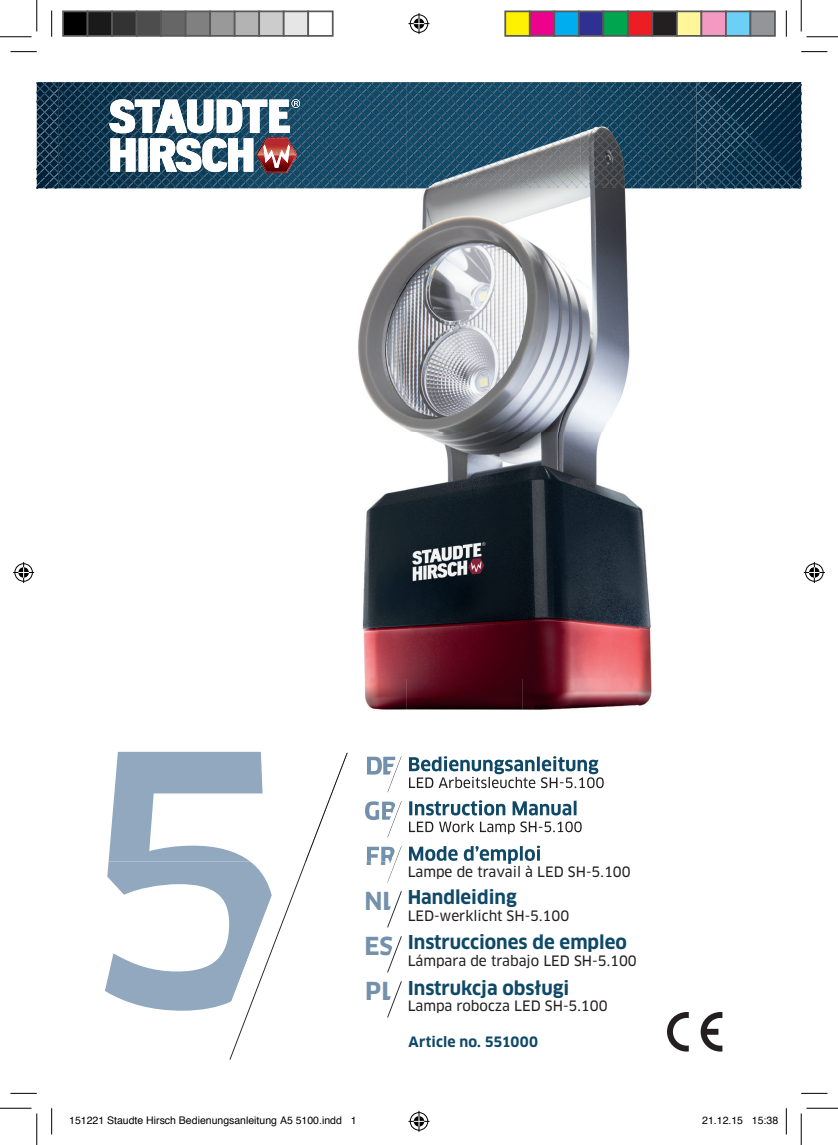
<style>
.page{position:relative;width:838px;height:1145px;background:#fff}
.page>*{position:absolute;margin:0;border:0;box-sizing:border-box;transform-origin:0 0}
.t1{font:700 24.32px/45px "Clan OT";color:#7491ab;text-align:justify}
.t2{font:700 18.72px "Clan OT";color:#0f4968}
.t3{font:14px "Clan OT News";color:#231f20}
.t4{font:700 14px "Clan OT";letter-spacing:.005em;color:#0f4968}
.t5{font:10.5px "Helvetica";color:#000}
</style>
<div class="page">
<svg style="left:105px;top:862px;width:201px;height:198px"></svg>
<svg style="left:387px;top:862px;width:9px;height:20px"></svg>
<svg style="left:387px;top:891px;width:15px;height:37px"></svg>
<svg style="left:387px;top:936px;width:15px;height:37px"></svg>
<svg style="left:387px;top:981px;width:15px;height:37px"></svg>
<svg style="left:667px;top:1012px;width:21px;height:40px"></svg>
<svg style="left:700px;top:1012px;width:22px;height:40px"></svg>
<img style="left:108px;top:189px;width:544px;height:673px">
<svg style="left:37px;top:82px;width:764px;height:107px;background:#30566c"></svg>
<img style="left:256px;top:137px;width:41px;height:36px">
<img style="left:109px;top:99px;width:191px;height:34px">
<img style="left:305px;top:753px;width:42px;height:109px">
<img style="left:109px;top:752px;width:153px;height:110px">
<img style="left:409px;top:756px;width:189px;height:18px">
<img style="left:409px;top:777px;width:127px;height:11px">
<img style="left:541px;top:777px;width:62px;height:11px">
<img style="left:409px;top:800px;width:167px;height:16px">
<img style="left:409px;top:821px;width:172px;height:13px">
<img style="left:409px;top:846px;width:131px;height:16px">
<img style="left:367px;top:846px;width:34px;height:16px">
<img style="left:367px;top:847px;width:29px;height:15px">
<img style="left:387px;top:756px;width:14px;height:36px">
<img style="left:367px;top:757px;width:28px;height:18px">
<img style="left:387px;top:801px;width:14px;height:36px">
<img style="left:365px;top:801px;width:31px;height:19px">
<svg style="left:10px;top:51px;width:27px;height:1px"></svg>
<svg style="left:801px;top:51px;width:26px;height:1px"></svg>
<svg style="left:10px;top:1093px;width:27px;height:1px"></svg>
<svg style="left:801px;top:1093px;width:26px;height:1px"></svg>
<svg style="left:51px;top:10px;width:1px;height:27px"></svg>
<svg style="left:51px;top:1108px;width:1px;height:26px"></svg>
<svg style="left:786px;top:10px;width:1px;height:27px"></svg>
<svg style="left:786px;top:1108px;width:1px;height:26px"></svg>
<hr style="left:0;top:36px;width:32px;height:1px;background:#000">
<hr style="left:806px;top:36px;width:31px;height:1px;background:#000">
<hr style="left:0;top:1108px;width:32px;height:1px;background:#000">
<hr style="left:806px;top:1108px;width:31px;height:1px;background:#000">
<hr style="left:36px;top:0;width:1px;height:31px;background:#000">
<hr style="left:36px;top:1113px;width:1px;height:32px;background:#000">
<hr style="left:800px;top:0;width:1px;height:31px;background:#000">
<hr style="left:800px;top:1113px;width:1px;height:32px;background:#000">
<svg style="left:408px;top:13px;width:21px;height:21px"></svg>
<svg style="left:408px;top:1111px;width:21px;height:21px"></svg>
<svg style="left:13px;top:562px;width:21px;height:21px"></svg>
<svg style="left:803px;top:562px;width:21px;height:21px"></svg>
<div style="left:63px;top:11px;width:25px;height:25px;background:#000"></div>
<div style="left:62px;top:10px;width:26px;height:27px;border:2px solid #595959"></div>
<div style="left:88px;top:11px;width:24px;height:25px;background:#1a1a1a"></div>
<div style="left:87px;top:10px;width:26px;height:27px;border:2px solid #595959"></div>
<div style="left:112px;top:11px;width:25px;height:25px;background:#333"></div>
<div style="left:111px;top:10px;width:26px;height:27px;border:2px solid #595959"></div>
<div style="left:137px;top:11px;width:24px;height:25px;background:#4d4d4d"></div>
<div style="left:136px;top:10px;width:26px;height:27px;border:2px solid #595959"></div>
<div style="left:161px;top:11px;width:25px;height:25px;background:#666"></div>
<div style="left:160px;top:10px;width:26px;height:27px;border:2px solid #595959"></div>
<div style="left:186px;top:11px;width:24px;height:25px;background:#808080"></div>
<div style="left:185px;top:10px;width:26px;height:27px;border:2px solid #595959"></div>
<div style="left:210px;top:11px;width:25px;height:25px;background:#999"></div>
<div style="left:209px;top:10px;width:26px;height:27px;border:2px solid #595959"></div>
<div style="left:235px;top:11px;width:24px;height:25px;background:#b3b3b3"></div>
<div style="left:234px;top:10px;width:26px;height:27px;border:2px solid #595959"></div>
<div style="left:259px;top:11px;width:25px;height:25px;background:#ccc"></div>
<div style="left:258px;top:10px;width:26px;height:27px;border:2px solid #595959"></div>
<div style="left:284px;top:11px;width:24px;height:25px;background:#e6e6e6"></div>
<div style="left:283px;top:10px;width:26px;height:27px;border:2px solid #595959"></div>
<div style="left:307px;top:10px;width:26px;height:27px;border:2px solid #595959"></div>
<div style="left:505px;top:11px;width:24px;height:25px;background:#fff101"></div>
<div style="left:504px;top:10px;width:26px;height:27px;border:2px solid #595959"></div>
<div style="left:529px;top:11px;width:25px;height:25px;background:#ed028c"></div>
<div style="left:529px;top:10px;width:26px;height:27px;border:2px solid #595959"></div>
<div style="left:554px;top:11px;width:24px;height:25px;background:#00aeef"></div>
<div style="left:553px;top:10px;width:26px;height:27px;border:2px solid #595959"></div>
<div style="left:578px;top:11px;width:25px;height:25px;background:#2e3092"></div>
<div style="left:578px;top:10px;width:26px;height:27px;border:2px solid #595959"></div>
<div style="left:603px;top:11px;width:24px;height:25px;background:#00a54f"></div>
<div style="left:602px;top:10px;width:26px;height:27px;border:2px solid #595959"></div>
<div style="left:627px;top:11px;width:25px;height:25px;background:#ee1d23"></div>
<div style="left:627px;top:10px;width:26px;height:27px;border:2px solid #595959"></div>
<div style="left:652px;top:11px;width:24px;height:25px;background:#231f20"></div>
<div style="left:651px;top:10px;width:26px;height:27px;border:2px solid #595959"></div>
<div style="left:676px;top:11px;width:25px;height:25px;background:#fff79a"></div>
<div style="left:676px;top:10px;width:26px;height:27px;border:2px solid #595959"></div>
<div style="left:701px;top:11px;width:24px;height:25px;background:#f499c2"></div>
<div style="left:700px;top:10px;width:26px;height:27px;border:2px solid #595959"></div>
<div style="left:725px;top:11px;width:25px;height:25px;background:#6bcff6"></div>
<div style="left:725px;top:10px;width:26px;height:27px;border:2px solid #595959"></div>
<div style="left:750px;top:11px;width:24px;height:25px;background:#939598"></div>
<div style="left:749px;top:10px;width:26px;height:27px;border:2px solid #595959"></div>
<h1 class="t1" style="left:364px;top:834px;width:33px">FR NL ES PL</h1>
<p class="t3" style="left:407px;top:864px;width:224px">Lampe de travail à LED SH-5.100</p>
<h2 class="t2" style="left:407px;top:886px;width:111px">Handleiding</h2>
<p class="t3" style="left:407px;top:907px;width:163px">LED-werklicht SH-5.100</p>
<h2 class="t2" style="left:407px;top:931px;width:221px">Instrucciones de empleo</h2>
<p class="t3" style="left:407px;top:953px;width:231px">Lámpara de trabajo LED SH-5.100</p>
<h2 class="t2" style="left:407px;top:977px;width:163px">Instrukcja obsługi</h2>
<p class="t3" style="left:407px;top:998px;width:201px">Lampa robocza LED SH-5.100</p>
<p class="t4" style="left:408px;top:1034px;width:131px">Article no. 551000</p>
<p class="t5" style="left:69px;top:1112px;width:289px">151221 Staudte Hirsch Bedienungsanleitung A5 5100.indd 1</p>
<p class="t5" style="left:702px;top:1112px;width:77px">21.12.15 15:38</p>
</div>
